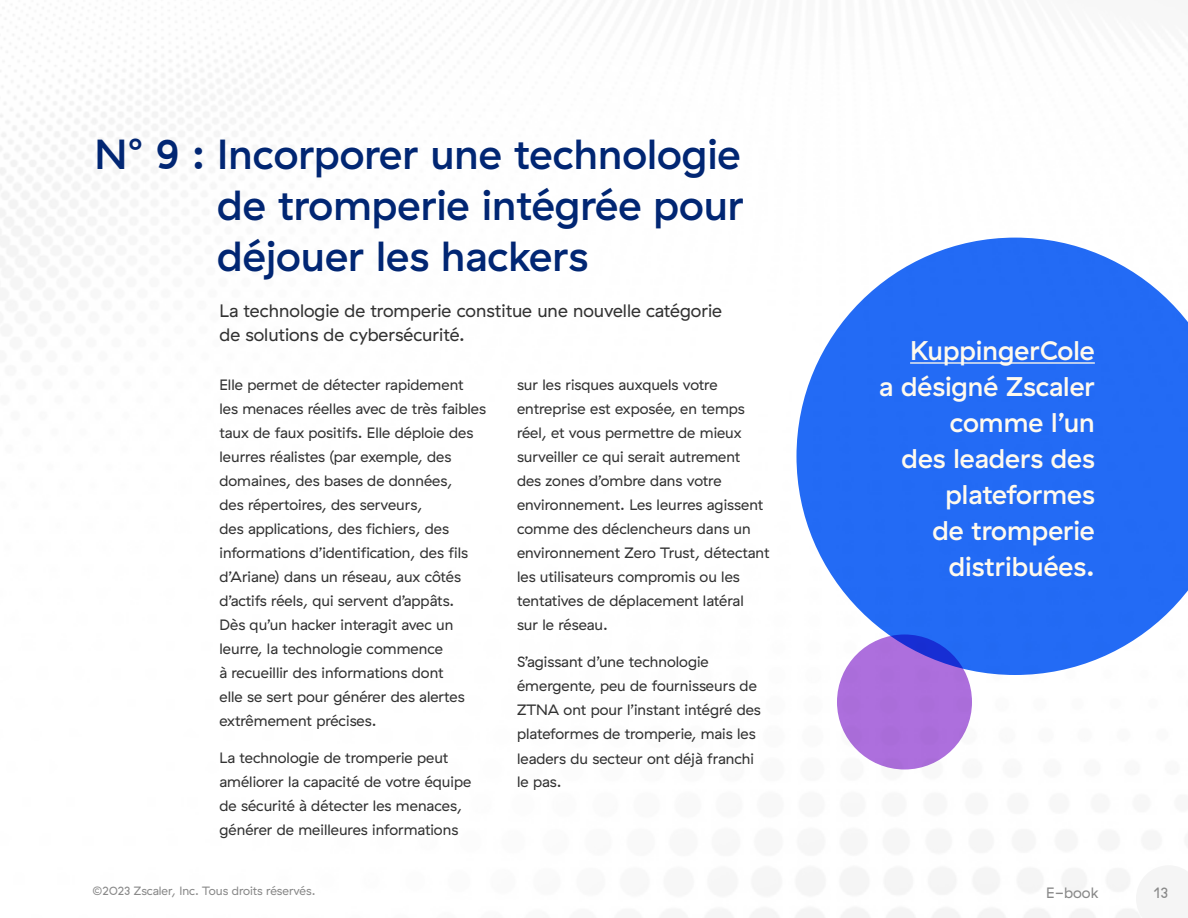
<style>
.page{position:relative;width:1188px;height:918px;background:#fff}
.page>*{position:absolute;margin:0;border:0;box-sizing:border-box;transform-origin:0 0}
.t1{font:500 42px/51px "GT Haptik ZS";color:#012673;text-align:justify}
.t2{font:500 27px/36px "GT Haptik ZS";color:#fffaee;text-align:right}
.t3{font:500 27px "GT Haptik ZS";color:#fffaed}
.t4{font:18px/24px "GT Haptik ZS";color:#323232}
.t5{font:15px/24px "GT Haptik ZS";color:#323232}
.t6{font:15px "GT Haptik ZS";color:#898989}
.t7{font:12px "GT Haptik ZS";color:#898989}
</style>
<div class="page">
<img style="left:0;top:4px;width:1136px;height:914px">
<svg style="left:1136px;top:912px;width:4px;height:6px"></svg>
<svg style="left:796px;top:238px;width:392px;height:437px;fill:#236bf5"></svg>
<div style="left:837px;top:634px;width:135px;height:135px;background:#ad6fdd;border-radius:50%"></div>
<hr style="left:910px;top:362px;width:185px;height:2px;background:#fffaed">
<h1 class="t1" style="left:217px;top:129px;width:528px;text-indent:-123px">N° 9 : Incorporer une technologie de tromperie intégrée pour déjouer les hackers</h1>
<p class="t4" style="left:219px;top:299px;width:504px">La technologie de tromperie constitue une nouvelle catégorie de solutions de cybersécurité.</p>
<p class="t5" style="left:219px;top:373px;width:268px">Elle permet de détecter rapidement<br>les menaces réelles avec de très faibles taux de faux positifs. Elle déploie des leurres réalistes (par exemple, des domaines, des bases de données,<br>des répertoires, des serveurs,<br>des applications, des fichiers, des informations d’identification, des fils d’Ariane) dans un réseau, aux côtés d’actifs réels, qui servent d’appâts.<br>Dès qu’un hacker interagit avec un leurre, la technologie commence<br>à recueillir des informations dont<br>elle se sert pour générer des alertes extrêmement précises.</p>
<p class="t5" style="left:219px;top:746px;width:253px">La technologie de tromperie peut améliorer la capacité de votre équipe de sécurité à détecter les menaces, générer de meilleures informations</p>
<p class="t5" style="left:517px;top:373px;width:254px">sur les risques auxquels votre entreprise est exposée, en temps réel, et vous permettre de mieux surveiller ce qui serait autrement<br>des zones d’ombre dans votre environnement. Les leurres agissent comme des déclencheurs dans un environnement Zero Trust, détectant les utilisateurs compromis ou les tentatives de déplacement latéral<br>sur le réseau.</p>
<p class="t5" style="left:517px;top:650px;width:245px">S’agissant d’une technologie émergente, peu de fournisseurs de<br>ZTNA ont pour l’instant intégré des plateformes de tromperie, mais les leaders du secteur ont déjà franchi le pas.</p>
<h2 class="t3" style="left:910px;top:335px;width:186px">KuppingerCole</h2>
<h2 class="t2" style="left:879px;top:369px;width:217px">a désigné Zscaler comme l’un<br>des leaders des plateformes<br>de tromperie distribuées.</h2>
<p class="t7" style="left:93px;top:884px;width:224px">©2023 Zscaler, Inc. Tous droits réservés.</p>
<p class="t6" style="left:1046px;top:884px;width:54px">E-book</p>
<p class="t6" style="left:1153px;top:884px;width:16px">13</p>
</div>
